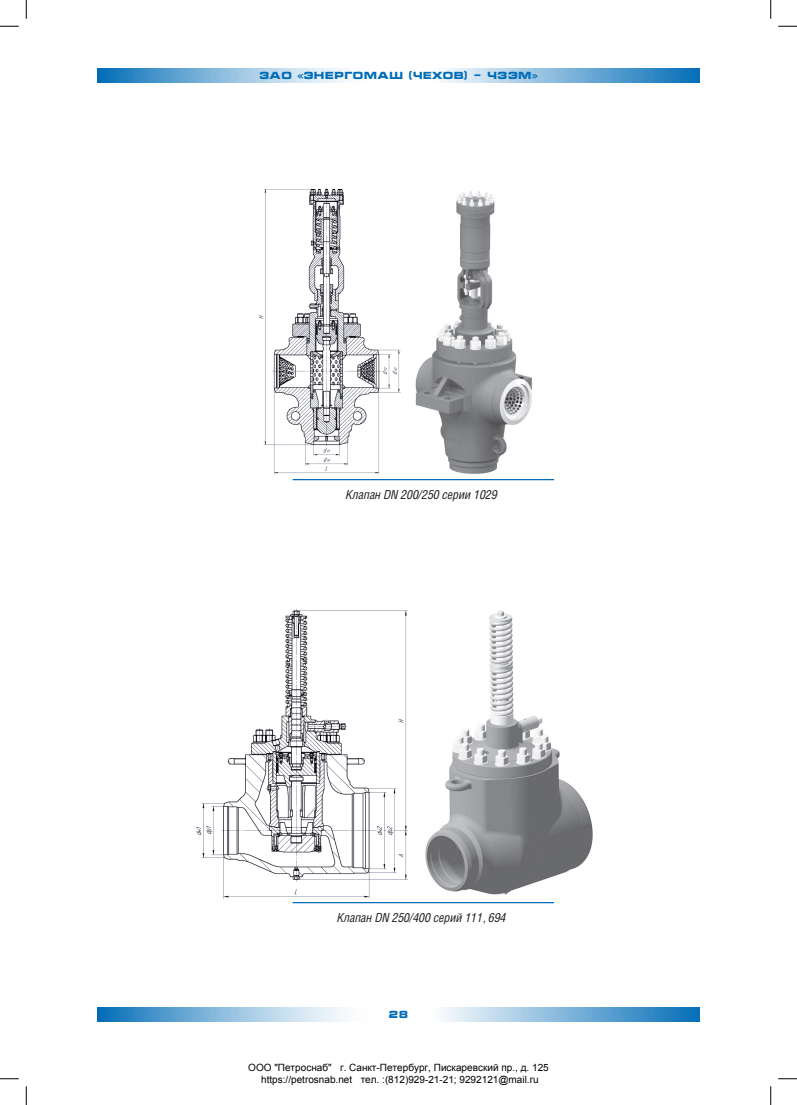
<style>
.page{position:relative;width:797px;height:1105px;background:#fff}
.page>*{position:absolute;margin:0;border:0;box-sizing:border-box;transform-origin:0 0}
.t1{font:italic 12.5px "Helios Cond C";letter-spacing:-.01em;color:#231f20}
.t2{font:10px/12px "Arial";color:#000;text-align:center}
.t3{font:700 10px "Micra C";color:#006cb7}
</style>
<div class="page">
<svg style="left:97px;top:1008px;width:602px;height:14px"></svg>
<svg style="left:97px;top:69px;width:602px;height:14px"></svg>
<hr style="left:292px;top:479px;width:262px;height:1px;background:#006cb7">
<hr style="left:292px;top:902px;width:262px;height:1px;background:#006cb7">
<img style="left:258px;top:187px;width:143px;height:288px">
<img style="left:196px;top:608px;width:212px;height:290px">
<img style="left:415px;top:191px;width:117px;height:283px">
<img style="left:425px;top:610px;width:168px;height:285px">
<svg style="left:0;top:26px;width:19px;height:1px"></svg>
<svg style="left:778px;top:26px;width:19px;height:1px"></svg>
<svg style="left:0;top:1078px;width:19px;height:1px"></svg>
<svg style="left:778px;top:1078px;width:19px;height:1px"></svg>
<svg style="left:26px;top:0;width:1px;height:19px"></svg>
<svg style="left:26px;top:1086px;width:1px;height:19px"></svg>
<svg style="left:770px;top:0;width:1px;height:19px"></svg>
<svg style="left:770px;top:1086px;width:1px;height:19px"></svg>
<p class="t3" style="left:259px;top:70px;width:280px">ЗАО «Энергомаш (Чехов) - ЧЗЭМ»</p>
<p class="t1" style="left:346px;top:487px;width:153px">Клапан DN 200/250 серии 1029</p>
<p class="t1" style="left:337px;top:910px;width:170px">Клапан DN 250/400 серий 111, 694</p>
<p class="t3" style="left:388px;top:1009px;width:22px">28</p>
<p class="t2" style="left:248px;top:1062px;width:302px">ООО "Петроснаб" г. Санкт-Петербург, Пискаревский пр., д. 125 https://petrosnab.net тел. :(812)929-21-21; 9292121@mail.ru</p>
</div>
